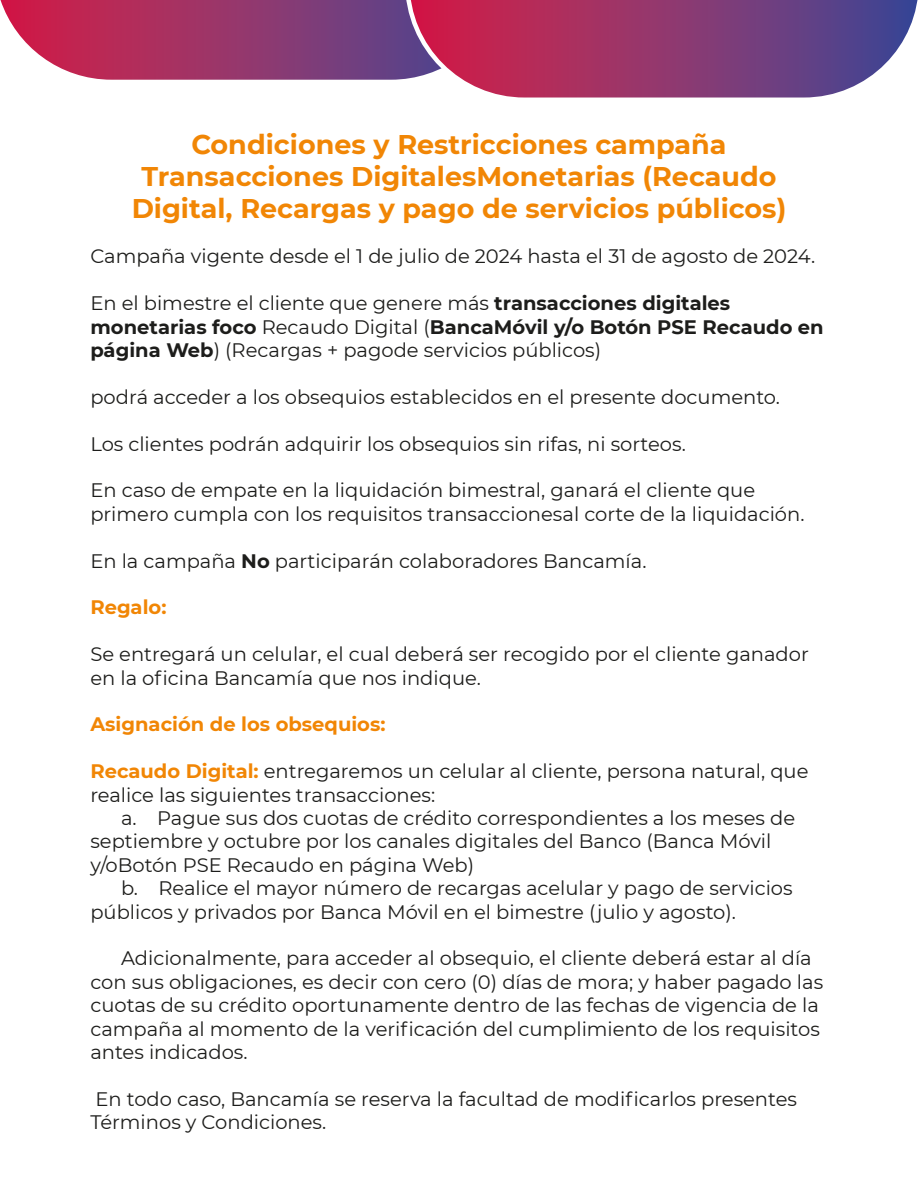
<style>
.page{position:relative;width:918px;height:1188px;background:#fff}
.page>*{position:absolute;margin:0;border:0;box-sizing:border-box;transform-origin:0 0}
.t1{font:700 27px/32.4px "Montserrat";color:#f18605;text-align:center}
.t2{font:19.5px/23.4px "Montserrat";color:#1d1d1b}
.t3{font:700 19.5px "Montserrat";color:#f18605}
.s1{font-weight:700}
.s2{font-weight:700;color:#f18605}
</style>
<div class="page">
<svg style="left:1px;top:0;width:402px;height:80px"></svg>
<svg style="left:403px;top:0;width:515px;height:98px"></svg>
<h1 class="t1" style="left:132px;top:126px;width:656px">Condiciones y Restricciones campaña<br>Transacciones DigitalesMonetarias (Recaudo<br>Digital, Recargas y pago de servicios públicos)</h1>
<p class="t2" style="left:90px;top:244px;width:726px">Campaña vigente desde el 1 de julio de 2024 hasta el 31 de agosto de 2024.</p>
<p class="t2" style="left:90px;top:291px;width:735px">En el bimestre el cliente que genere más <span class="s1">transacciones digitales monetarias foco</span> Recaudo Digital (<span class="s1">BancaMóvil y/o Botón PSE Recaudo en página Web</span>) (Recargas + pagode servicios públicos)</p>
<p class="t2" style="left:90px;top:384px;width:691px">podrá acceder a los obsequios establecidos en el presente documento.</p>
<p class="t2" style="left:90px;top:431px;width:597px">Los clientes podrán adquirir los obsequios sin rifas, ni sorteos.</p>
<p class="t2" style="left:90px;top:478px;width:716px">En caso de empate en la liquidación bimestral, ganará el cliente que primero cumpla con los requisitos transaccionesal corte de la liquidación.</p>
<p class="t2" style="left:90px;top:548px;width:558px">En la campaña <span class="s1">No</span> participarán colaboradores Bancamía.</p>
<p class="t3" style="left:90px;top:593px;width:78px">Regalo:</p>
<p class="t2" style="left:90px;top:642px;width:720px">Se entregará un celular, el cual deberá ser recogido por el cliente ganador en la oficina Bancamía que nos indique.</p>
<p class="t3" style="left:90px;top:710px;width:297px">Asignación de los obsequios:</p>
<p class="t2" style="left:90px;top:759px;width:720px"><span class="s2">Recaudo Digital:</span> entregaremos un celular al cliente, persona natural, que realice las siguientes transacciones:</p>
<p class="t2" style="left:90px;top:806px;width:706px;text-indent:31px">a. Pague sus dos cuotas de crédito correspondientes a los meses de septiembre y octubre por los canales digitales del Banco (Banca Móvil y/oBotón PSE Recaudo en página Web)</p>
<p class="t2" style="left:90px;top:876px;width:704px;text-indent:31px">b. Realice el mayor número de recargas acelular y pago de servicios públicos y privados por Banca Móvil en el bimestre (julio y agosto).</p>
<p class="t2" style="left:90px;top:946px;width:734px;text-indent:31px">Adicionalmente, para acceder al obsequio, el cliente deberá estar al día con sus obligaciones, es decir con cero (0) días de mora; y haber pagado las cuotas de su crédito oportunamente dentro de las fechas de vigencia de la campaña al momento de la verificación del cumplimiento de los requisitos antes indicados.</p>
<p class="t2" style="left:90px;top:1086px;width:708px">En todo caso, Bancamía se reserva la facultad de modificarlos presentes<br>Términos y Condiciones.</p>
</div>
